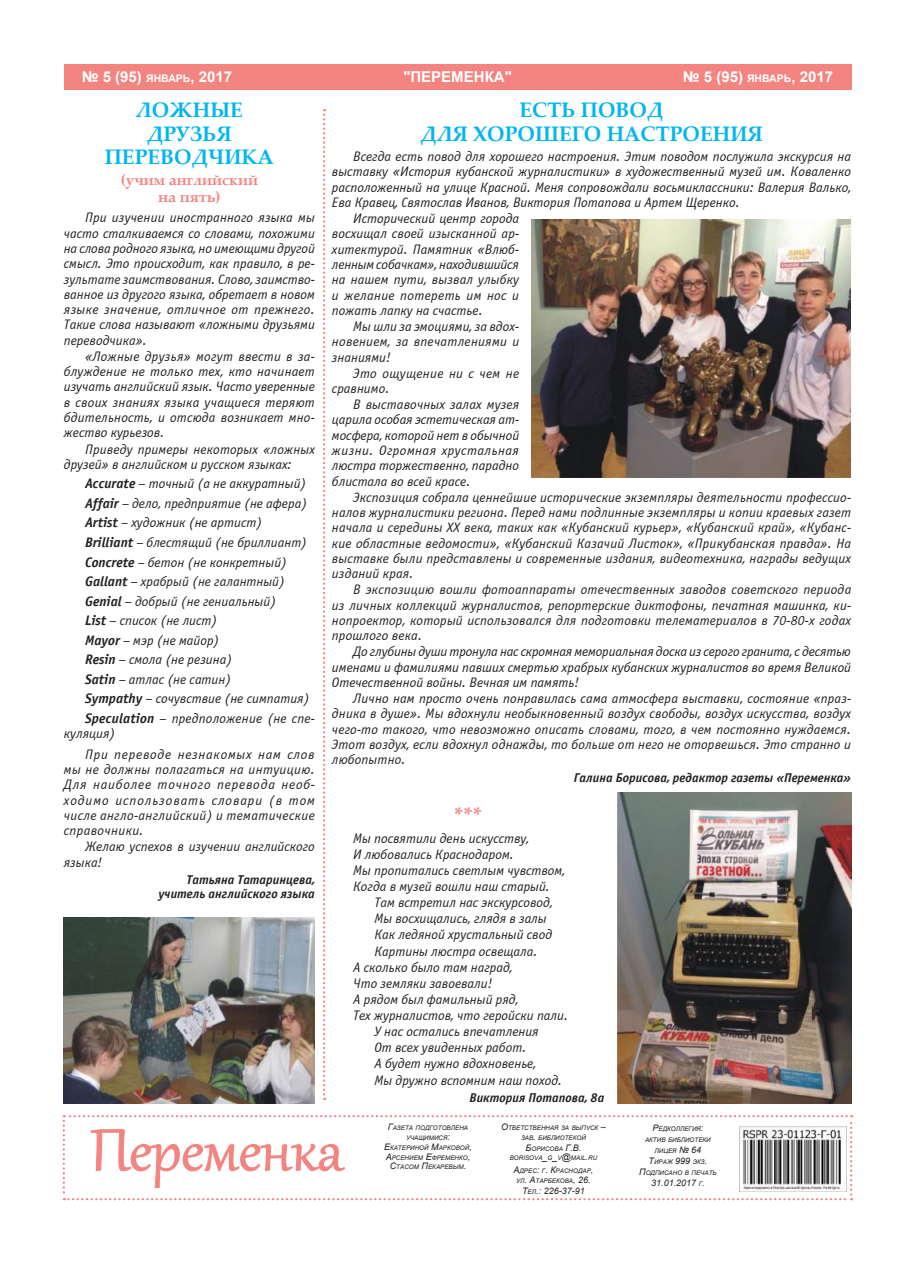
<style>
.page{position:relative;width:915px;height:1263px;background:#fff}
.page>*{position:absolute;margin:0;border:0;box-sizing:border-box;transform-origin:0 0}
.t1{font:700 21px/23.2px "Palatino Linotype";color:#00b6f0;text-align:center}
.t2{font:700 21px "Palatino Linotype";color:#f38480}
.t3{font:700 15px "Arial";color:#fff}
.t4{font:700 15px/16.5px "Palatino Linotype";color:#f38480;text-align:center}
.t5{font:italic 13.8px/15.3px "Officina Sans C";color:#231f20}
.t6{font:italic 13.8px "Officina Sans C";letter-spacing:.025em;color:#231f20}
.t7{font:italic 13.8px/20.4px "Officina Sans C";letter-spacing:.055em;color:#231f20}
.t8{font:italic 13.8px "Officina Sans C";letter-spacing:.02em;color:#231f20}
.t9{font:italic 13.8px "Officina Sans C";letter-spacing:.03em;color:#231f20}
.t10{font:italic 700 12.75px/13.5px "Officina Sans C";color:#231f20;text-align:right}
.t11{font:italic 9px "Arial";color:#231f20}
.t12{font:italic 6.3px/9.8px "Arial";color:#231f20;text-align:center}
.s1{font-size:10.5px}
.s2{font-weight:700}
.s3{font-size:9px}
.s4{font-size:6.3px}
</style>
<div class="page">
<div style="left:64px;top:64px;width:786px;height:25px;background:#f38480"></div>
<svg style="left:63px;top:1115px;width:789px;height:85px"></svg>
<svg style="left:323px;top:109px;width:2px;height:991px"></svg>
<img style="left:531px;top:219px;width:319px;height:258px">
<img style="left:617px;top:793px;width:233px;height:310px">
<img style="left:64px;top:917px;width:251px;height:186px">
<p class="t3" style="left:82px;top:67px;width:152px">№ 5 (95) <span class="s1">январь</span>, 2017</p>
<p class="t3" style="left:403px;top:67px;width:110px">"ПЕРЕМЕНКА"</p>
<p class="t3" style="left:682px;top:67px;width:152px">№ 5 (95) <span class="s1">январь</span>, 2017</p>
<h1 class="t1" style="left:105px;top:98px;width:171px">Ложные друзья переводчика</h1>
<p class="t4" style="left:121px;top:172px;width:139px">(учим английский на пять)</p>
<p class="t5" style="left:64px;top:210px;width:253px;text-align:justify;text-indent:21px">При изучении иностранного языка мы часто сталкиваемся со словами, похожими на слова родного языка, но имеющими другой смысл. Это происходит, как правило, в ре&shy;зультате заимствования. Слово, заимство&shy;ванное из другого языка, обретает в новом языке значение, отличное от прежнего.<br>Такие слова называют «ложными друзьями переводчика».</p>
<p class="t5" style="left:64px;top:349px;width:252px;text-align:justify;text-indent:21px">«Ложные друзья» могут ввести в за&shy;блуждение не только тех, кто начинает изучать английский язык. Часто уверенные в своих знаниях языка учащиеся теряют бдительность, и отсюда возникает мно&shy;жество курьезов.</p>
<p class="t5" style="left:64px;top:441px;width:252px;text-indent:21px">Приведу примеры некоторых «ложных друзей» в английском и русском языках:</p>
<p class="t5" style="left:85px;top:474px;width:231px;line-height:19.5px"><span class="s2">Accurate</span> – точный (а не аккуратный)<br><span class="s2">Affair</span> – дело, предприятие (не афера)<br><span class="s2">Artist</span> – художник (не артист)<br><span class="s2">Brilliant</span> – блестящий (не бриллиант)<br><span class="s2">Concrete</span> – бетон (не конкретный)<br><span class="s2">Gallant</span> – храбрый (не галантный)<br><span class="s2">Genial</span> – добрый (не гениальный)<br><span class="s2">List</span> – список (не лист)<br><span class="s2">Mayor</span> – мэр (не майор)<br><span class="s2">Resin</span> – смола (не резина)<br><span class="s2">Satin</span> – атлас (не сатин)<br><span class="s2">Sympathy</span> – сочувствие (не симпатия)<br><span class="s2">Speculation</span> – предположение (не спе-</p>
<p class="t7" style="left:85px;top:724px;width:231px;text-indent:-21px">куляция)<br>При переводе незнакомых нам слов</p>
<p class="t5" style="left:64px;top:762px;width:253px;text-align:justify">мы не должны полагаться на интуицию.<br>Для наиболее точного перевода необ&shy;ходимо использовать словари (в том числе англо-английский) и тематические справочники.</p>
<p class="t5" style="left:64px;top:839px;width:252px;text-indent:21px">Желаю успехов в изучении английского языка!</p>
<p class="t10" style="left:158px;top:873px;width:158px">Татьяна Татаринцева, учитель английского языка</p>
<h1 class="t1" style="left:420px;top:98px;width:344px">Есть повод<br>для хорошего настроения</h1>
<p class="t5" style="left:353px;top:149px;width:499px">Всегда есть повод для хорошего настроения. Этим поводом послужила экскурсия на</p>
<p class="t5" style="left:332px;top:164px;width:520px">выставку «История кубанской журналистики» в художественный музей им. Коваленко</p>
<p class="t5" style="left:332px;top:180px;width:520px">расположенный на улице Красной. Меня сопровождали восьмиклассники: Валерия Валько,</p>
<p class="t5" style="left:332px;top:195px;width:409px">Ева Кравец, Святослав Иванов, Виктория Потапова и Артем Щеренко.</p>
<p class="t5" style="left:353px;top:211px;width:167px">Исторический центр города</p>
<p class="t5" style="left:332px;top:226px;width:189px">восхищал своей изысканной ар-</p>
<p class="t5" style="left:332px;top:242px;width:189px">хитектурой. Памятник «Влюб-</p>
<p class="t5" style="left:332px;top:257px;width:188px">ленным собачкам», находившийся</p>
<p class="t5" style="left:332px;top:272px;width:189px">на нашем пути, вызвал улыбку</p>
<p class="t6" style="left:332px;top:287px;width:188px">и желание потереть им нос и</p>
<p class="t5" style="left:332px;top:303px;width:152px">пожать лапку на счастье.</p>
<p class="t5" style="left:353px;top:319px;width:167px">Мы шли за эмоциями, за вдох-</p>
<p class="t8" style="left:332px;top:334px;width:189px">новением, за впечатлениями и</p>
<p class="t5" style="left:332px;top:350px;width:60px">знаниями!</p>
<p class="t6" style="left:353px;top:365px;width:167px">Это ощущение ни с чем не</p>
<p class="t5" style="left:332px;top:381px;width:59px">сравнимо.</p>
<p class="t5" style="left:353px;top:397px;width:167px">В выставочных залах музея</p>
<p class="t5" style="left:332px;top:412px;width:189px">царила особая эстетическая ат-</p>
<p class="t5" style="left:332px;top:428px;width:189px">мосфера, которой нет в обычной</p>
<p class="t9" style="left:332px;top:443px;width:188px">жизни. Огромная хрустальная</p>
<p class="t5" style="left:332px;top:458px;width:189px">люстра торжественно, парадно</p>
<p class="t5" style="left:332px;top:474px;width:140px">блистала во всей красе.</p>
<p class="t5" style="left:353px;top:490px;width:499px">Экспозиция собрала ценнейшие исторические экземпляры деятельности профессио-</p>
<p class="t5" style="left:332px;top:505px;width:520px">налов журналистики региона. Перед нами подлинные экземпляры и копии краевых газет</p>
<p class="t5" style="left:332px;top:520px;width:520px">начала и середины XX века, таких как «Кубанский курьер», «Кубанский край», «Кубанс-</p>
<p class="t5" style="left:332px;top:536px;width:520px">кие областные ведомости», «Кубанский Казачий Листок», «Прикубанская правда». На</p>
<p class="t5" style="left:332px;top:551px;width:520px">выставке были представлены и современные издания, видеотехника, награды ведущих</p>
<p class="t5" style="left:332px;top:566px;width:83px">изданий края.</p>
<p class="t5" style="left:353px;top:582px;width:499px">В экспозицию вошли фотоаппараты отечественных заводов советского периода</p>
<p class="t5" style="left:332px;top:598px;width:520px">из личных коллекций журналистов, репортерские диктофоны, печатная машинка, ки-</p>
<p class="t5" style="left:332px;top:613px;width:520px">нопроектор, который использовался для подготовки телематериалов в 70-80-х годах</p>
<p class="t5" style="left:332px;top:628px;width:92px">прошлого века.</p>
<p class="t5" style="left:353px;top:644px;width:499px">До глубины души тронула нас скромная мемориальная доска из серого гранита, с десятью</p>
<p class="t5" style="left:332px;top:660px;width:520px">именами и фамилиями павших смертью храбрых кубанских журналистов во время Великой</p>
<p class="t5" style="left:332px;top:675px;width:248px">Отечественной войны. Вечная им память!</p>
<p class="t5" style="left:353px;top:691px;width:499px">Лично нам просто очень понравилась сама атмосфера выставки, состояние «праз-</p>
<p class="t5" style="left:332px;top:706px;width:520px">дника в душе». Мы вдохнули необыкновенный воздух свободы, воздух искусства, воздух</p>
<p class="t5" style="left:332px;top:722px;width:520px">чего-то такого, что невозможно описать словами, того, в чем постоянно нуждаемся.</p>
<p class="t5" style="left:332px;top:737px;width:520px">Этот воздух, если вдохнул однажды, то больше от него не оторвешься. Это странно и</p>
<p class="t5" style="left:332px;top:752px;width:75px">любопытно.</p>
<p class="t10" style="left:573px;top:771px;width:279px">Галина Борисова, редактор газеты «Переменка»</p>
<h1 class="t2" style="left:454px;top:800px;width:29px">***</h1>
<p class="t5" style="left:353px;top:830px;width:213px;line-height:16.2px">Мы посвятили день искусству,<br>И любовались Краснодаром.<br>Мы пропитались светлым чувством,<br>Когда в музей вошли наш старый.</p>
<p class="t5" style="left:374px;top:895px;width:180px">Там встретил нас экскурсовод,</p>
<p class="t5" style="left:374px;top:911px;width:174px">Мы восхищались, глядя в залы</p>
<p class="t5" style="left:374px;top:927px;width:179px">Как ледяной хрустальный свод</p>
<p class="t5" style="left:374px;top:943px;width:165px">Картины люстра освещала.</p>
<p class="t5" style="left:353px;top:960px;width:161px">А сколько было там наград,</p>
<p class="t5" style="left:353px;top:976px;width:141px">Что земляки завоевали!</p>
<p class="t5" style="left:353px;top:992px;width:167px">А рядом был фамильный ряд,</p>
<p class="t5" style="left:353px;top:1008px;width:216px">Тех журналистов, что геройски пали.</p>
<p class="t5" style="left:374px;top:1024px;width:166px">У нас остались впечатления</p>
<p class="t5" style="left:374px;top:1040px;width:153px">От всех увиденных работ.</p>
<p class="t5" style="left:374px;top:1056px;width:163px">А будет нужно вдохновенье,</p>
<p class="t5" style="left:374px;top:1072px;width:189px">Мы дружно вспомним наш поход.</p>
<p class="t10" style="left:469px;top:1091px;width:136px">Виктория Потапова, 8а</p>
<p class="t12" style="left:384px;top:1123px;width:89px"><span class="s3">Г</span>АЗЕТА ПОДГОТОВЛЕНА<br>УЧАЩИМИСЯ<span class="s3">:<br>Е</span>КАТЕРИНОЙ <span class="s3">М</span>АРКОВОЙ<span class="s3">,<br>А</span>РСЕНИЕМ <span class="s3">Е</span>ФРЕМЕНКО<span class="s3">,<br>С</span>ТАСОМ <span class="s3">П</span>ЕКАРЕВЫМ<span class="s3">.</span></p>
<p class="t12" style="left:501px;top:1122px;width:106px;line-height:10.5px"><span class="s3">О</span>ТВЕТСТВЕННАЯ ЗА ВЫПУСК <span class="s3">–<br></span>ЗАВ<span class="s3">.</span> БИБЛИОТЕКОЙ<br><span class="s3">Б</span>ОРИСОВА <span class="s3">Г.В.</span></p>
<p class="t12" style="left:509px;top:1151px;width:89px;line-height:13px">BORISOVA<span class="s3">_</span>G<span class="s3">_</span>V<span class="s3">@</span>MAIL<span class="s3">.</span>RU<br><span class="s3">А</span>ДРЕС<span class="s3">:</span> Г<span class="s3">. К</span>РАСНОДАР<span class="s3">,</span></p>
<p class="t12" style="left:516px;top:1176px;width:76px">УЛ<span class="s3">. А</span>ТАРБЕКОВА<span class="s3">, 26.</span></p>
<p class="t11" style="left:522px;top:1185px;width:64px">Т<span class="s4">ЕЛ</span>.: 226-37-91</p>
<p class="t12" style="left:644px;top:1123px;width:67px;line-height:11.4px"><span class="s3">Р</span>ЕДКОЛЛЕГИЯ<span class="s3">:<br></span>АКТИВ БИБЛИОТЕКИ</p>
<p class="t12" style="left:648px;top:1145px;width:60px;line-height:11.2px">ЛИЦЕЯ <span class="s3">№ 64<br>Т</span>ИРАЖ <span class="s3">999</span> ЭКЗ<span class="s3">.</span></p>
<p class="t12" style="left:639px;top:1167px;width:79px"><span class="s3">П</span>ОДПИСАНО В ПЕЧАТЬ</p>
<p class="t11" style="left:651px;top:1177px;width:55px">31.01.2017 <span class="s4">Г</span>.</p>
</div>
